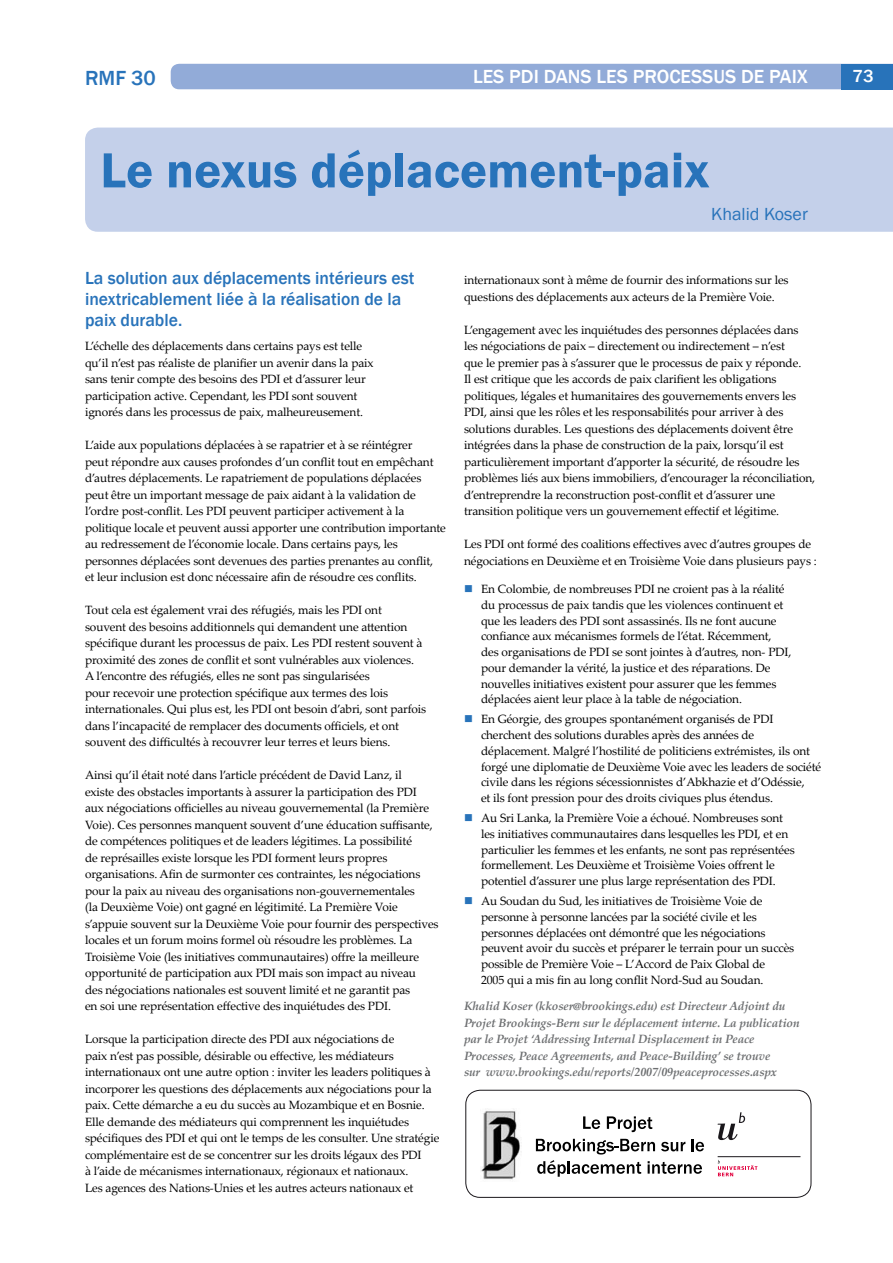
<style>
.page{position:relative;width:893px;height:1263px;background:#fff}
.page>*{position:absolute;margin:0;border:0;box-sizing:border-box;transform-origin:0 0}
.t1{font:600 51px "Franklin Gothic";color:#2873ba}
.t2{font:500 21px "Franklin Gothic";color:#2873ba}
.t3{font:500 19.5px "Franklin Gothic";color:#fff}
.t4{font:500 18px/21px "Franklin Gothic";color:#2873ba}
.t5{font:18px "Franklin Gothic";color:#2873ba}
.t6{font:500 18px "Franklin Gothic";color:#fff}
.t7{font:12px/16.5px "Palatino Linotype";letter-spacing:-.01em;color:#000}
.t8{font:italic 700 12px/16.5px "Palatino Linotype";letter-spacing:-.01em;color:#6d6f71}
.s1{color:#2873ba}
</style>
<div class="page">
<div style="left:171px;top:64px;width:671px;height:25px;background:#92abd8"></div>
<div style="left:842px;top:64px;width:51px;height:25px;background:#2873ba"></div>
<img style="left:481px;top:1111px;width:41px;height:69px">
<svg style="left:718px;top:1112px;width:27px;height:28px"></svg>
<hr style="left:718px;top:1156px;width:82px;height:1px;background:#1a171b">
<svg style="left:718px;top:1160px;width:39px;height:16px"></svg>
<div style="left:465px;top:1090px;width:346px;height:108px;border:1px solid #1a171b;border-radius:14px"></div>
<svg style="left:583px;top:1116px;width:17px;height:13px"></svg>
<svg style="left:607px;top:1116px;width:45px;height:16px"></svg>
<svg style="left:536px;top:1139px;width:119px;height:15px"></svg>
<svg style="left:661px;top:1142px;width:24px;height:9px"></svg>
<svg style="left:692px;top:1139px;width:12px;height:12px"></svg>
<svg style="left:537px;top:1160px;width:104px;height:17px"></svg>
<svg style="left:648px;top:1161px;width:54px;height:13px"></svg>
<div style="left:85px;top:128px;width:808px;height:104px;background:#c4d0ea"></div>
<h2 class="t2" style="left:85px;top:65px;width:72px">RM F 30</h2>
<h3 class="t6" style="left:853px;top:65px;width:23px">73</h3>
<h3 class="t3" style="left:473px;top:65px;width:336px">Les PDI dans les processus de paix</h3>
<h1 class="t1" style="left:100px;top:139px;width:611px">Le nexus déplacement-paix</h1>
<h3 class="t5" style="left:711px;top:202px;width:98px">Khalid Koser</h3>
<h3 class="t4" style="left:85px;top:268px;width:331px">La solution aux déplacements intérieurs est inextricablement liée à la réalisation de la paix durable.</h3>
<p class="t7" style="left:85px;top:337px;width:290px">L’échelle des déplacements dans certains pays est telle qu’il n’est pas réaliste de planifier un avenir dans la paix sans tenir compte des besoins des PDI et d’assurer leur participation active. Cependant, les PDI sont souvent ignorés dans les processus de paix, malheureusement.</p>
<p class="t7" style="left:85px;top:436px;width:362px">L’aide aux populations déplacées à se rapatrier et à se réintégrer<br>peut répondre aux causes profondes d’un conflit tout en empêchant d’autres déplacements. Le rapatriement de populations déplacées peut être un important message de paix aidant à la validation de l’ordre post-conflit. Les PDI peuvent participer activement à la politique locale et peuvent aussi apporter une contribution importante au redressement de l’économie locale. Dans certains pays, les personnes déplacées sont devenues des parties prenantes au conflit,<br>et leur inclusion est donc nécessaire afin de résoudre ces conflits.</p>
<p class="t7" style="left:85px;top:601px;width:343px">Tout cela est également vrai des réfugiés, mais les PDI ont<br>souvent des besoins additionnels qui demandent une attention spécifique durant les processus de paix. Les PDI restent souvent à proximité des zones de conflit et sont vulnérables aux violences.<br>A l’encontre des réfugiés, elles ne sont pas singularisées<br>pour recevoir une protection spécifique aux termes des lois internationales. Qui plus est, les PDI ont besoin d’abri, sont parfois dans l’incapacité de remplacer des documents officiels, et ont souvent des difficultés à recouvrer leur terres et leurs biens.</p>
<p class="t7" style="left:85px;top:766px;width:355px">Ainsi qu’il était noté dans l’article précédent de David Lanz, il<br>existe des obstacles importants à assurer la participation des PDI aux négociations officielles au niveau gouvernemental (la Première Voie). Ces personnes manquent souvent d’une éducation suffisante, de compétences politiques et de leaders légitimes. La possibilité<br>de représailles existe lorsque les PDI forment leurs propres organisations. Afin de surmonter ces contraintes, les négociations pour la paix au niveau des organisations non-gouvernementales<br>(la Deuxième Voie) ont gagné en légitimité. La Première Voie s’appuie souvent sur la Deuxième Voie pour fournir des perspectives locales et un forum moins formel où résoudre les problèmes. La Troisième Voie (les initiatives communautaires) offre la meilleure opportunité de participation aux PDI mais son impact au niveau<br>des négociations nationales est souvent limité et ne garantit pas<br>en soi une représentation effective des inquiétudes des PDI.</p>
<p class="t7" style="left:85px;top:1030px;width:356px">Lorsque la participation directe des PDI aux négociations de<br>paix n’est pas possible, désirable ou effective, les médiateurs internationaux ont une autre option : inviter les leaders politiques à incorporer les questions des déplacements aux négociations pour la paix. Cette démarche a eu du succès au Mozambique et en Bosnie.<br>Elle demande des médiateurs qui comprennent les inquiétudes spécifiques des PDI et qui ont le temps de les consulter. Une stratégie complémentaire est de se concentrer sur les droits légaux des PDI<br>à l’aide de mécanismes internationaux, régionaux et nationaux.<br>Les agences des Nations-Unies et les autres acteurs nationaux et</p>
<p class="t7" style="left:464px;top:271px;width:326px">internationaux sont à même de fournir des informations sur les questions des déplacements aux acteurs de la Première Voie.</p>
<p class="t7" style="left:464px;top:321px;width:353px">L’engagement avec les inquiétudes des personnes déplacées dans les négociations de paix – directement ou indirectement – n’est<br>que le premier pas à s’assurer que le processus de paix y réponde.<br>Il est critique que les accords de paix clarifient les obligations politiques, légales et humanitaires des gouvernements envers les PDI, ainsi que les rôles et les responsabilités pour arriver à des solutions durables. Les questions des déplacements doivent être intégrées dans la phase de construction de la paix, lorsqu’il est particulièrement important d’apporter la sécurité, de résoudre les problèmes liés aux biens immobiliers, d’encourager la réconciliation, d’entreprendre la reconstruction post-conflit et d’assurer une transition politique vers un gouvernement effectif et légitime.</p>
<p class="t7" style="left:464px;top:535px;width:354px">Les PDI ont formé des coalitions effectives avec d’autres groupes de négociations en Deuxième et en Troisième Voie dans plusieurs pays :</p>
<p class="t7" style="left:481px;top:581px;width:312px;line-height:15.8px;text-indent:-17px"><span class="s1">■</span> En Colombie, de nombreuses PDI ne croient pas à la réalité du processus de paix tandis que les violences continuent et que les leaders des PDI sont assassinés. Ils ne font aucune confiance aux mécanismes formels de l’état. Récemment, des organisations de PDI se sont jointes à d’autres, non- PDI, pour demander la vérité, la justice et des réparations. De nouvelles initiatives existent pour assurer que les femmes déplacées aient leur place à la table de négociation.</p>
<p class="t7" style="left:481px;top:711px;width:342px;line-height:15.8px;text-indent:-17px"><span class="s1">■</span> En Géorgie, des groupes spontanément organisés de PDI cherchent des solutions durables après des années de déplacement. Malgré l’hostilité de politiciens extrémistes, ils ont forgé une diplomatie de Deuxième Voie avec les leaders de société civile dans les régions sécessionnistes d’Abkhazie et d’Odéssie,<br>et ils font pression pour des droits civiques plus étendus.</p>
<p class="t7" style="left:481px;top:810px;width:315px;line-height:15.8px;text-indent:-17px"><span class="s1">■</span> Au Sri Lanka, la Première Voie a échoué. Nombreuses sont les initiatives communautaires dans lesquelles les PDI, et en particulier les femmes et les enfants, ne sont pas représentées formellement. Les Deuxième et Troisième Voies offrent le potentiel d’assurer une plus large représentation des PDI.</p>
<p class="t7" style="left:481px;top:893px;width:315px;line-height:15.8px;text-indent:-17px"><span class="s1">■</span> Au Soudan du Sud, les initiatives de Troisième Voie de personne à personne lancées par la société civile et les personnes déplacées ont démontré que les négociations peuvent avoir du succès et préparer le terrain pour un succès possible de Première Voie – L’Accord de Paix Global de<br>2005 qui a mis fin au long conflit Nord-Sud au Soudan.</p>
<p class="t8" style="left:464px;top:997px;width:337px">Khalid Koser (kkoser@brookings.edu) est Directeur Adjoint du Projet Brookings-Bern sur le déplacement interne. La publication par le Projet ‘Addressing Internal Displacement in Peace Processes, Peace Agreements, and Peace-Building’ se trouve<br>sur www.brookings.edu/reports/2007/09peaceprocesses.aspx</p>
</div>
